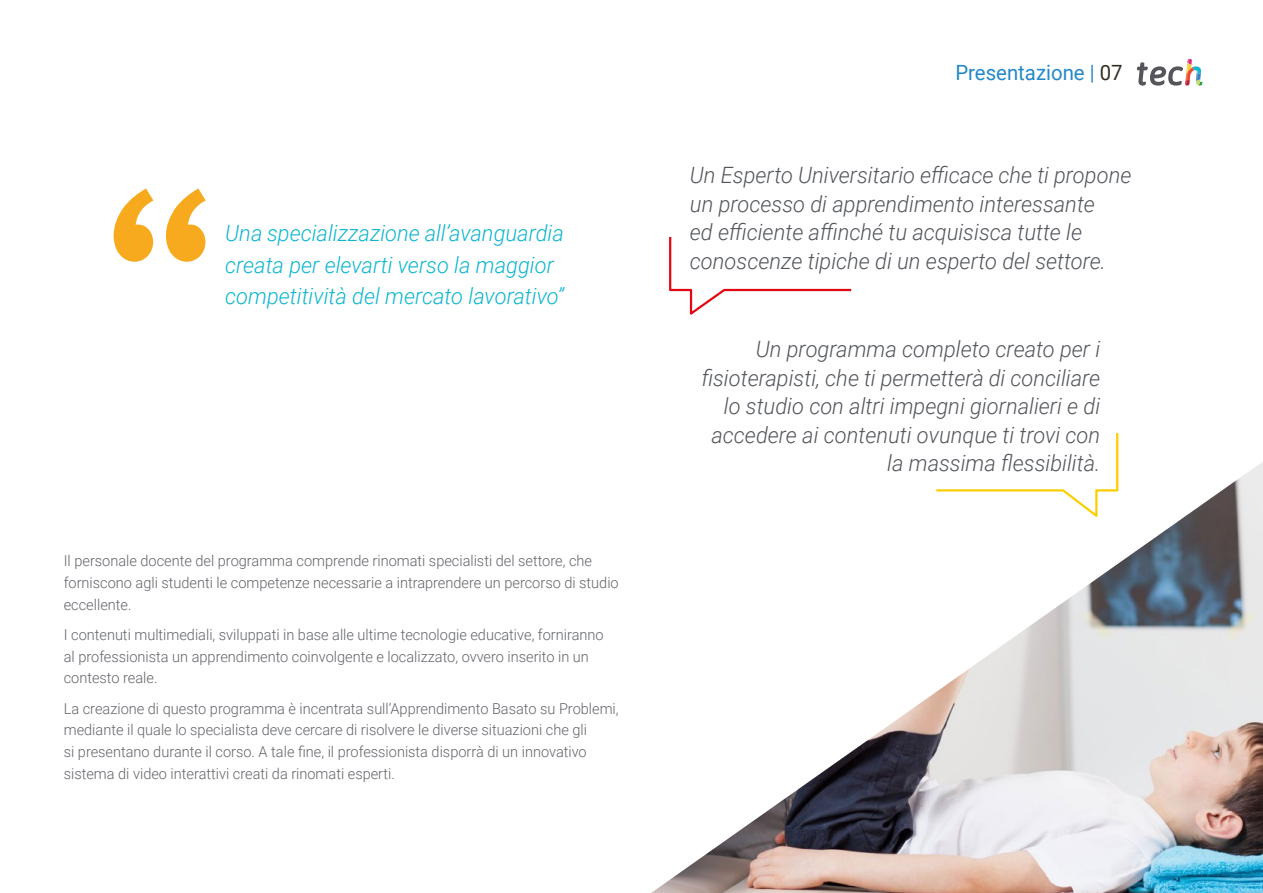
<style>
.page{position:relative;width:1263px;height:893px;background:#fff}
.page>*{position:absolute;margin:0;border:0;box-sizing:border-box;transform-origin:0 0}
.t1{font:italic 300 22.5px/28.5px "Roboto";color:#52555b;text-align:right}
.t2{font:italic 300 22.5px/31.5px "Roboto";color:#0fb6cf}
.t3{font:21px "Roboto";color:#2488c9}
.t4{font:300 15px/21.8px "Roboto";color:#61646a}
.s1{color:#312e20}
</style>
<div class="page">
<svg style="left:1116px;top:433px;width:3px;height:28px"></svg>
<img style="left:651px;top:461px;width:612px;height:432px">
<svg style="left:669px;top:237px;width:183px;height:78px"></svg>
<svg style="left:1137px;top:59px;width:65px;height:27px"></svg>
<svg style="left:114px;top:188px;width:92px;height:74px"></svg>
<h1 class="t2" style="left:225px;top:217px;width:340px">Una specializzazione all’avanguardia creata per elevarti verso la maggior competitività del mercato lavorativo”</h1>
<p class="t4" style="left:64px;top:549px;width:556px">Il personale docente del programma comprende rinomati specialisti del settore, che forniscono agli studenti le competenze necessarie a intraprendere un percorso di studio eccellente.</p>
<p class="t4" style="left:64px;top:623px;width:541px">I contenuti multimediali, sviluppati in base alle ultime tecnologie educative, forniranno al professionista un apprendimento coinvolgente e localizzato, ovvero inserito in un contesto reale.</p>
<p class="t4" style="left:64px;top:697px;width:556px">La creazione di questo programma è incentrata sull’Apprendimento Basato su Problemi, mediante il quale lo specialista deve cercare di risolvere le diverse situazioni che gli<br>si presentano durante il corso. A tale fine, il professionista disporrà di un innovativo sistema di video interattivi creati da rinomati esperti.</p>
<h2 class="t3" style="left:955px;top:57px;width:169px">Presentazione | <span class="s1">07</span></h2>
<h1 class="t1" style="left:690px;top:160px;width:443px;text-align:left">Un Esperto Universitario efficace che ti propone un processo di apprendimento interessante<br>ed efficiente affinché tu acquisisca tutte le conoscenze tipiche di un esperto del settore.</h1>
<h1 class="t1" style="left:702px;top:334px;width:400px">Un programma completo creato per i fisioterapisti, che ti permetterà di conciliare lo studio con altri impegni giornalieri e di accedere ai contenuti ovunque ti trovi con la massima flessibilità.</h1>
</div>
